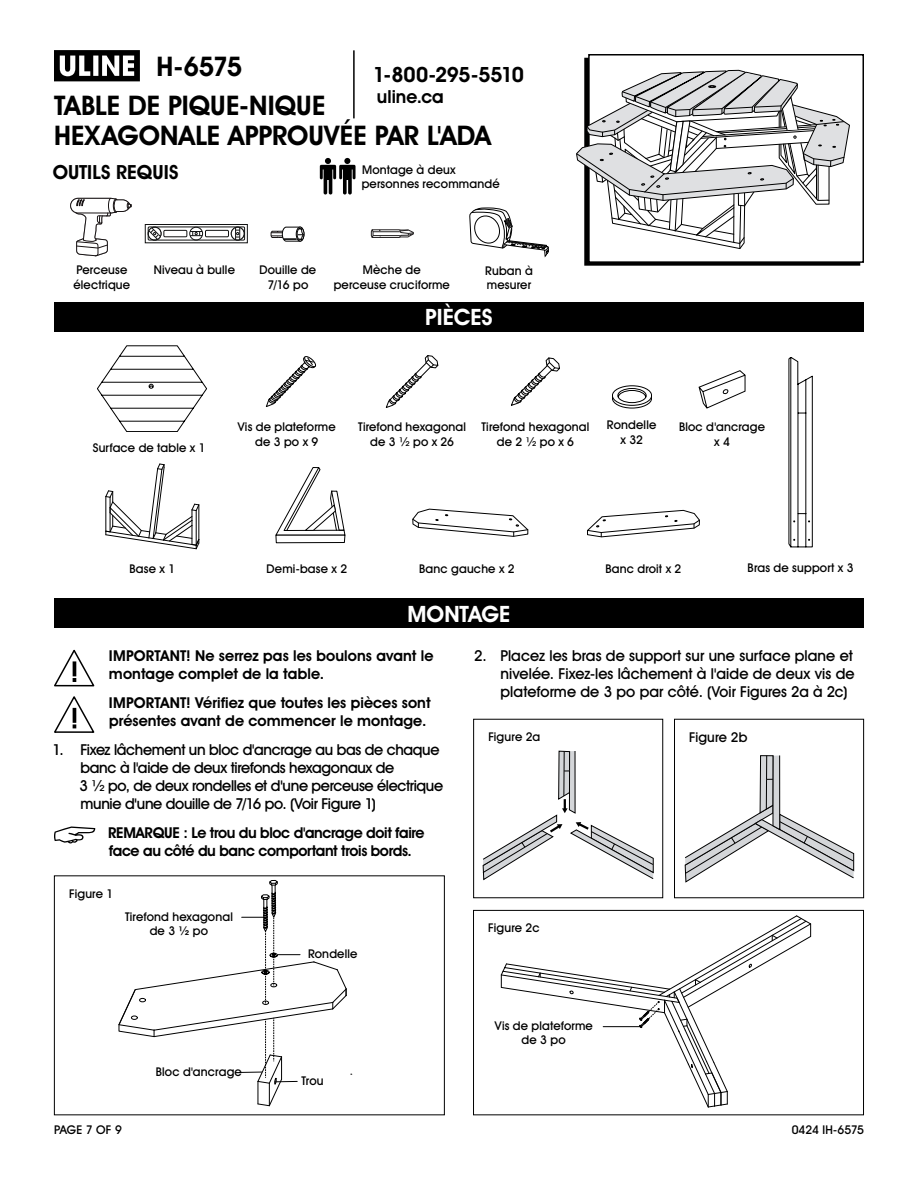
<style>
.page{position:relative;width:918px;height:1188px;background:#fff}
.page>*{position:absolute;margin:0;border:0;box-sizing:border-box;transform-origin:0 0}
.t1{font:700 27px/38.7px "Uline Two Knine";letter-spacing:.005em;color:#000}
.t2{font:700 22.5px "Uline Two Knine";color:#fff}
.t3{font:700 21px "Uline Two Knine";letter-spacing:-.02em;color:#000}
.t4{font:700 19.5px "Uline Two Knine";letter-spacing:.005em;color:#000}
.t5{font:700 18px "Uline Two Knine";color:#000}
.t6{font:15px/18px "Uline Two Knine";letter-spacing:-.02em;color:#000}
.t7{font:700 15px/18px "Uline Two Knine";color:#000}
.t8{font:700 15px/18px "Uline Two Knine";letter-spacing:-.02em;color:#000}
.t9{font:13.5px "Uline Two Knine";letter-spacing:.005em;color:#000}
.t10{font:12px/14.4px "Uline Two Knine";letter-spacing:.015em;color:#000;text-align:center}
.t11{font:12px "Uline Two Knine";letter-spacing:-.01em;color:#000}
.s1{font-weight:700}
</style>
<div class="page">
<hr style="left:353px;top:50px;width:2px;height:68px;background:#000">
<svg style="left:54px;top:50px;width:86px;height:31px"></svg>
<svg style="left:54px;top:650px;width:40px;height:36px"></svg>
<svg style="left:54px;top:696px;width:40px;height:37px"></svg>
<svg style="left:54px;top:827px;width:41px;height:16px"></svg>
<div style="left:588px;top:54px;width:276px;height:209px;border:2px solid #000"></div>
<div style="left:54px;top:598px;width:810px;height:30px;background:#000"></div>
<div style="left:54px;top:302px;width:810px;height:30px;background:#000"></div>
<svg style="left:576px;top:69px;width:274px;height:180px"></svg>
<svg style="left:271px;top:227px;width:33px;height:15px"></svg>
<svg style="left:70px;top:198px;width:62px;height:58px"></svg>
<svg style="left:320px;top:158px;width:36px;height:37px"></svg>
<svg style="left:483px;top:751px;width:171px;height:129px"></svg>
<svg style="left:685px;top:755px;width:169px;height:127px"></svg>
<div style="left:674px;top:719px;width:190px;height:179px;border:1px solid #000"></div>
<div style="left:54px;top:875px;width:391px;height:240px;border:1px solid #000"></div>
<svg style="left:118px;top:876px;width:234px;height:230px"></svg>
<div style="left:145px;top:224px;width:103px;height:19px;border:1px solid #111212"></div>
<svg style="left:190px;top:227px;width:13px;height:13px"></svg>
<div style="left:190px;top:227px;width:13px;height:13px;border:1px solid #111212;border-radius:50%"></div>
<svg style="left:190px;top:231px;width:12px;height:5px"></svg>
<svg style="left:231px;top:227px;width:13px;height:13px"></svg>
<div style="left:231px;top:227px;width:13px;height:13px;border:1px solid #111212;border-radius:50%"></div>
<svg style="left:235px;top:229px;width:5px;height:9px"></svg>
<svg style="left:148px;top:226px;width:14px;height:15px"></svg>
<div style="left:148px;top:227px;width:97px;height:13px;border:1px solid #111212"></div>
<div style="left:164px;top:230px;width:23px;height:7px;border:1px solid #111212"></div>
<div style="left:205px;top:230px;width:24px;height:7px;border:1px solid #111212"></div>
<svg style="left:501px;top:915px;width:310px;height:193px"></svg>
<div style="left:473px;top:910px;width:391px;height:205px;border:1px solid #000"></div>
<hr style="left:603px;top:1026px;width:37px;height:1px;background:#000">
<svg style="left:371px;top:229px;width:43px;height:9px"></svg>
<svg style="left:412px;top:509px;width:116px;height:28px"></svg>
<svg style="left:587px;top:510px;width:113px;height:27px"></svg>
<svg style="left:699px;top:370px;width:46px;height:38px"></svg>
<svg style="left:97px;top:345px;width:110px;height:87px"></svg>
<svg style="left:789px;top:357px;width:23px;height:190px"></svg>
<svg style="left:386px;top:355px;width:52px;height:53px"></svg>
<svg style="left:511px;top:357px;width:49px;height:49px"></svg>
<svg style="left:265px;top:356px;width:52px;height:51px"></svg>
<svg style="left:612px;top:386px;width:40px;height:22px"></svg>
<svg style="left:105px;top:464px;width:95px;height:85px"></svg>
<svg style="left:275px;top:467px;width:70px;height:76px"></svg>
<svg style="left:469px;top:207px;width:80px;height:51px"></svg>
<h1 class="t1" style="left:54px;top:47px;width:273px;text-indent:103px">H-6575<br>TABLE DE PIQUE-NIQUE</h1>
<h1 class="t1" style="left:54px;top:116px;width:439px">HEXAGONALE APPROUVÉE PAR L'ADA</h1>
<h3 class="t3" style="left:373px;top:62px;width:152px">1-800-295-5510</h3>
<h3 class="t5" style="left:377px;top:86px;width:68px">uline.ca</h3>
<h3 class="t4" style="left:53px;top:160px;width:127px">OUTILS REQUIS</h3>
<p class="t10" style="left:362px;top:162px;width:139px;text-align:left">Montage à deux personnes recommandé</p>
<p class="t10" style="left:76px;top:263px;width:52px">Perceuse</p>
<p class="t10" style="left:154px;top:263px;width:83px">Niveau à bulle</p>
<p class="t10" style="left:73px;top:277px;width:58px">électrique</p>
<p class="t10" style="left:259px;top:263px;width:58px">Douille de<br>7/16 po</p>
<p class="t10" style="left:334px;top:263px;width:118px">Mèche de<br>perceuse cruciforme</p>
<p class="t10" style="left:485px;top:263px;width:49px;text-align:left">Ruban à mesurer</p>
<h2 class="t2" style="left:425px;top:304px;width:69px">PIÈCES</h2>
<p class="t10" style="left:93px;top:441px;width:114px">Surface de table x 1</p>
<p class="t10" style="left:238px;top:420px;width:99px">Vis de plateforme de 3 po x 9</p>
<p class="t10" style="left:607px;top:418px;width:51px">Rondelle x 32</p>
<p class="t10" style="left:358px;top:420px;width:109px">Tirefond hexagonal de 3 ½ po x 26</p>
<p class="t10" style="left:482px;top:420px;width:109px">Tirefond hexagonal de 2 ½ po x 6</p>
<p class="t10" style="left:679px;top:420px;width:88px">Bloc d'ancrage x 4</p>
<p class="t10" style="left:130px;top:561px;width:47px">Base x 1</p>
<p class="t10" style="left:267px;top:561px;width:82px">Demi-base x 2</p>
<p class="t10" style="left:419px;top:561px;width:97px">Banc gauche x 2</p>
<p class="t10" style="left:605px;top:561px;width:78px">Banc droit x 2</p>
<h2 class="t2" style="left:407px;top:600px;width:105px">MONTAGE</h2>
<p class="t10" style="left:748px;top:560px;width:107px">Bras de support x 3</p>
<p class="t7" style="left:109px;top:647px;width:326px">IMPORTANT! Ne serrez pas les boulons avant le montage complet de la table.</p>
<p class="t7" style="left:109px;top:693px;width:323px">IMPORTANT! Vérifiez que toutes les pièces sont présentes avant de commencer le montage.</p>
<p class="t6" style="left:80px;top:740px;width:365px;text-indent:-27px">1. Fixez lâchement un bloc d'ancrage au bas de chaque banc à l'aide de deux tirefonds hexagonaux de<br>3 ½ po, de deux rondelles et d<span class="s1">'</span>une perceuse électrique munie d<span class="s1">'</span>une douille de 7/16 po. (Voir Figure 1)</p>
<p class="t8" style="left:108px;top:823px;width:318px">REMARQUE : Le trou du bloc d'ancrage doit faire face au côté du banc comportant trois bords.</p>
<p class="t10" style="left:69px;top:886px;width:46px">Figure 1</p>
<p class="t10" style="left:125px;top:909px;width:109px">Tirefond hexagonal de 3 <span class="s1">½</span> po</p>
<p class="t10" style="left:156px;top:1064px;width:88px">Bloc d'ancrage</p>
<p class="t10" style="left:308px;top:946px;width:51px">Rondelle</p>
<p class="t10" style="left:302px;top:1074px;width:24px">Trou</p>
<p class="t6" style="left:501px;top:647px;width:356px;text-align:justify;text-indent:-26px">2. Placez les bras de support sur une surface plane et nivelée. Fixez-les lâchement à l'aide de deux vis de plateforme de 3 po par côté. (Voir Figures 2a à 2c)</p>
<p class="t10" style="left:488px;top:729px;width:53px">Figure 2a</p>
<p class="t9" style="left:689px;top:729px;width:60px">Figure 2b</p>
<p class="t10" style="left:488px;top:921px;width:53px">Figure 2c</p>
<p class="t10" style="left:495px;top:1018px;width:99px">Vis de plateforme de 3 po</p>
<p class="t10" style="left:54px;top:1122px;width:69px">PAGE 7 OF 9</p>
<p class="t11" style="left:792px;top:1122px;width:74px">0424 IH-6575</p>
</div>
